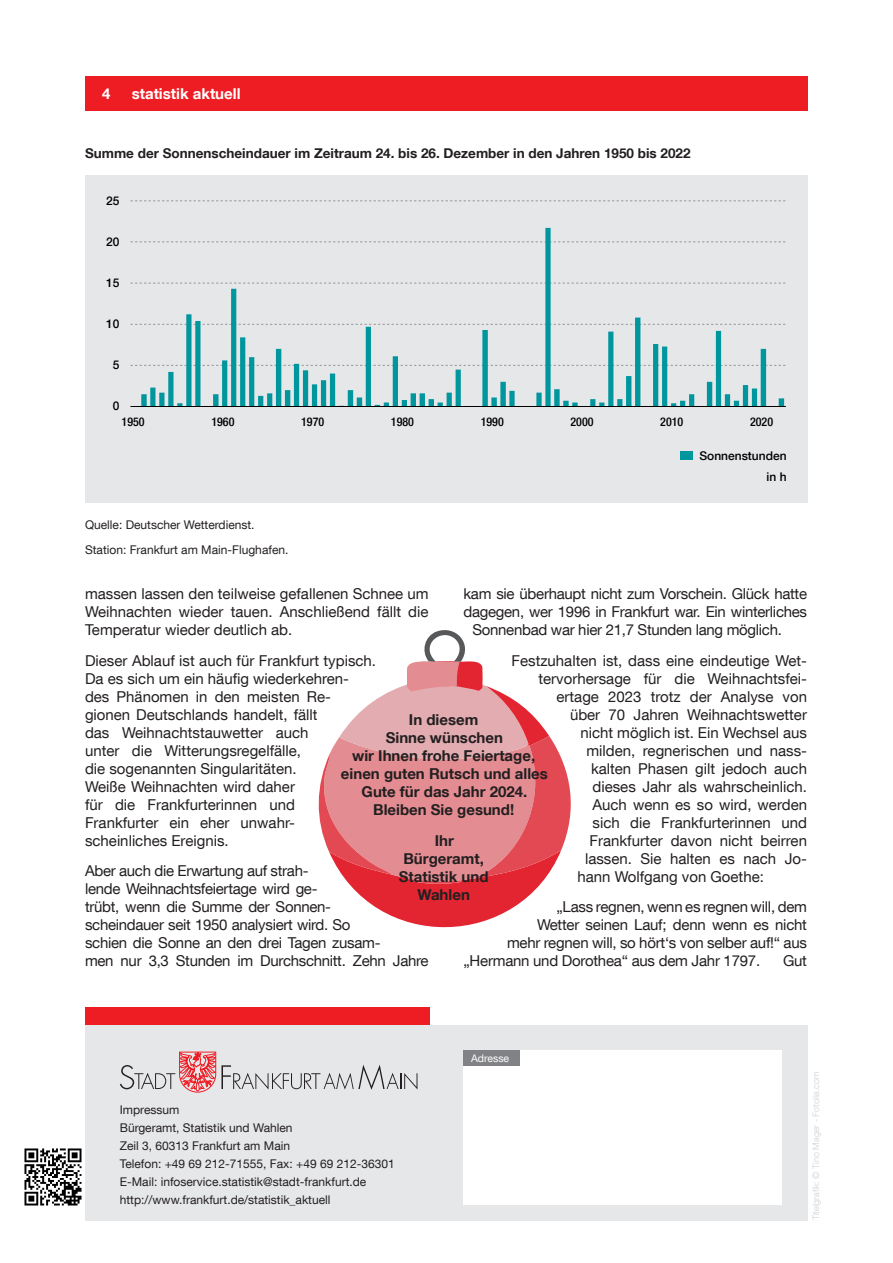
<style>
.page{position:relative;width:893px;height:1263px;background:#fff}
.page>*{position:absolute;margin:0;border:0;box-sizing:border-box;transform-origin:0 0}
.t1{font:15px/18px "Helvetica Neue LT Com";color:#231f20;text-align:justify}
.t2{font:15px/18px "Helvetica Neue LT Com";letter-spacing:-.02em;color:#231f20}
.t3{font:700 15px/18px "Helvetica Neue LT Com";color:#231f20;text-align:center}
.t4{font:700 15px "Helvetica Neue LT Com";color:#fff}
.t5{font:700 13.5px "Helvetica Neue LT Com";color:#231f20}
.t6{font:12px/18px "Helvetica Neue LT Com";color:#231f20}
.t7{font:500 condensed 12px "Helvetica Neue LT Com";color:#000001}
.t8{font:500 12px/21.3px "Helvetica Neue LT Com";color:#000001;text-align:right}
.t9{font:10.5px "Helvetica Neue LT Com";color:#fff}
.t10{font:300 9px "Helvetica Neue LT Com";color:#d1d2d4}
</style>
<div class="page">
<img style="left:24px;top:1148px;width:58px;height:58px">
<div style="left:85px;top:77px;width:723px;height:34px;background:#ee1d23"></div>
<div style="left:85px;top:1025px;width:723px;height:195px;background:#e6e7e9"></div>
<div style="left:463px;top:1050px;width:319px;height:154px;background:#fff"></div>
<div style="left:85px;top:1008px;width:344px;height:17px;background:#ee1d23"></div>
<div style="left:463px;top:1050px;width:56px;height:16px;background:#808285"></div>
<svg style="left:120px;top:1052px;width:297px;height:40px"></svg>
<svg style="left:318px;top:630px;width:253px;height:298px"></svg>
<div style="left:85px;top:175px;width:723px;height:328px;background:#e6e7e9"></div>
<div style="left:680px;top:452px;width:13px;height:8px;background:#00969e"></div>
<svg style="left:131px;top:201px;width:655px;height:1px"></svg>
<svg style="left:141px;top:228px;width:643px;height:178px"></svg>
<hr style="left:130px;top:406px;width:656px;height:1px;background:#000001">
<p class="t4" style="left:102px;top:84px;width:10px">4</p>
<p class="t4" style="left:132px;top:84px;width:110px">statistik aktuell</p>
<p class="t5" style="left:85px;top:145px;width:607px">Summe der Sonnenscheindauer im Zeitraum 24. bis 26. Dezember in den Jahren 1950 bis 2022</p>
<p class="t8" style="left:106px;top:189px;width:15px">25</p>
<p class="t8" style="left:106px;top:231px;width:15px">20</p>
<p class="t8" style="left:106px;top:272px;width:15px">15</p>
<p class="t8" style="left:106px;top:313px;width:15px">10</p>
<p class="t8" style="left:113px;top:354px;width:8px">5</p>
<p class="t8" style="left:113px;top:395px;width:8px">0</p>
<p class="t7" style="left:122px;top:414px;width:25px">1950</p>
<p class="t7" style="left:211px;top:414px;width:25px">1960</p>
<p class="t7" style="left:301px;top:414px;width:25px">1970</p>
<p class="t7" style="left:391px;top:414px;width:25px">1980</p>
<p class="t7" style="left:481px;top:414px;width:25px">1990</p>
<p class="t7" style="left:570px;top:414px;width:25px">2000</p>
<p class="t7" style="left:660px;top:414px;width:25px">2010</p>
<p class="t7" style="left:750px;top:414px;width:25px">2020</p>
<p class="t6" style="left:85px;top:511px;width:205px;line-height:25.5px">Quelle: Deutscher Wetterdienst.<br>Station: Frankfurt am Main-Flughafen.</p>
<p class="t8" style="left:699px;top:445px;width:89px">Sonnenstunden in h</p>
<p class="t2" style="left:463px;top:584px;width:345px">kam sie überhaupt nicht zum Vorschein. Glück hatte</p>
<p class="t2" style="left:463px;top:602px;width:345px">dagegen, wer 1996 in Frankfurt war. Ein winterliches</p>
<p class="t2" style="left:472px;top:620px;width:311px">Sonnenbad war hier 21,7 Stunden lang möglich.</p>
<p class="t1" style="left:511px;top:651px;width:297px">Festzuhalten ist, dass eine eindeutige Wet-</p>
<p class="t1" style="left:538px;top:669px;width:270px">tervorhersage für die Weihnachtsfei-</p>
<p class="t1" style="left:556px;top:687px;width:252px">ertage 2023 trotz der Analyse von</p>
<p class="t1" style="left:570px;top:705px;width:238px">über 70 Jahren Weihnachtswetter</p>
<p class="t1" style="left:580px;top:723px;width:228px">nicht möglich ist. Ein Wechsel aus</p>
<p class="t1" style="left:586px;top:741px;width:222px">milden, regnerischen und nass-</p>
<p class="t1" style="left:591px;top:759px;width:217px">kalten Phasen gilt jedoch auch</p>
<p class="t1" style="left:592px;top:777px;width:216px">dieses Jahr als wahrscheinlich.</p>
<p class="t1" style="left:592px;top:795px;width:216px">Auch wenn es so wird, werden</p>
<p class="t1" style="left:592px;top:813px;width:216px">sich die Frankfurterinnen und</p>
<p class="t1" style="left:589px;top:831px;width:219px">Frankfurter davon nicht beirren</p>
<p class="t1" style="left:585px;top:849px;width:223px">lassen. Sie halten es nach Jo-</p>
<p class="t1" style="left:577px;top:867px;width:188px">hann Wolfgang von Goethe:</p>
<p class="t1" style="left:556px;top:898px;width:252px">„Lass regnen, wenn es regnen will, dem</p>
<p class="t1" style="left:537px;top:916px;width:271px">Wetter seinen Lauf; denn wenn es nicht</p>
<p class="t1" style="left:507px;top:934px;width:302px">mehr regnen will, so hört‘s von selber auf!“ aus</p>
<p class="t1" style="left:463px;top:952px;width:298px">„Hermann und Dorothea“ aus dem Jahr 1797.</p>
<p class="t1" style="left:783px;top:952px;width:25px">Gut</p>
<p class="t1" style="left:85px;top:584px;width:345px">massen lassen den teilweise gefallenen Schnee um Weihnachten wieder tauen. Anschließend fällt die Temperatur wieder deutlich ab.</p>
<p class="t1" style="left:85px;top:651px;width:293px;text-align:left">Dieser Ablauf ist auch für Frankfurt typisch.<br>Da es sich um ein häufig wiederkehren&shy;des Phänomen in den meisten Re&shy;gionen Deutschlands handelt, fällt<br>das Weihnachtstauwetter auch<br>unter die Witterungsregelfälle,<br>die sogenannten Singularitäten.<br>Weiße Weihnachten wird daher<br>für die Frankfurterinnen und<br>Frankfurter ein eher unwahr&shy;scheinliches Ereignis.</p>
<p class="t2" style="left:85px;top:862px;width:345px">Aber auch die Erwartung auf strah-<br>lende Weihnachtsfeiertage wird ge-<br>trübt, wenn die Summe der Sonnen-<br>scheindauer seit 1950 analysiert wird. So<br>schien die Sonne an den drei Tagen zusam-<br>men nur 3,3 Stunden im Durchschnitt. Zehn Jahre</p>
<p class="t3" style="left:341px;top:710px;width:208px">In diesem<br>Sinne wünschen<br>wir Ihnen frohe Feiertage, einen guten Rutsch und alles<br>Gute für das Jahr 2024.<br>Bleiben Sie gesund!</p>
<p class="t3" style="left:399px;top:831px;width:91px">Ihr<br>Bürgeramt,<br>Statistik und<br>Wahlen</p>
<p class="t6" style="left:120px;top:1101px;width:276px">Impressum<br>Bürgeramt, Statistik und Wahlen<br>Zeil 3, 60313 Frankfurt am Main<br>Telefon: +49 69 212-71555, Fax: +49 69 212-36301<br>E-Mail: infoservice.statistik@stadt-frankfurt.de http://www.frankfurt.de/statistik_aktuell</p>
<p class="t9" style="left:471px;top:1051px;width:40px">Adresse</p>
<p class="t10" style="left:810px;top:1220px;width:151px;rotate:-90deg">Titelgrafik: © Tino Mager - Fotolia.com</p>
</div>
